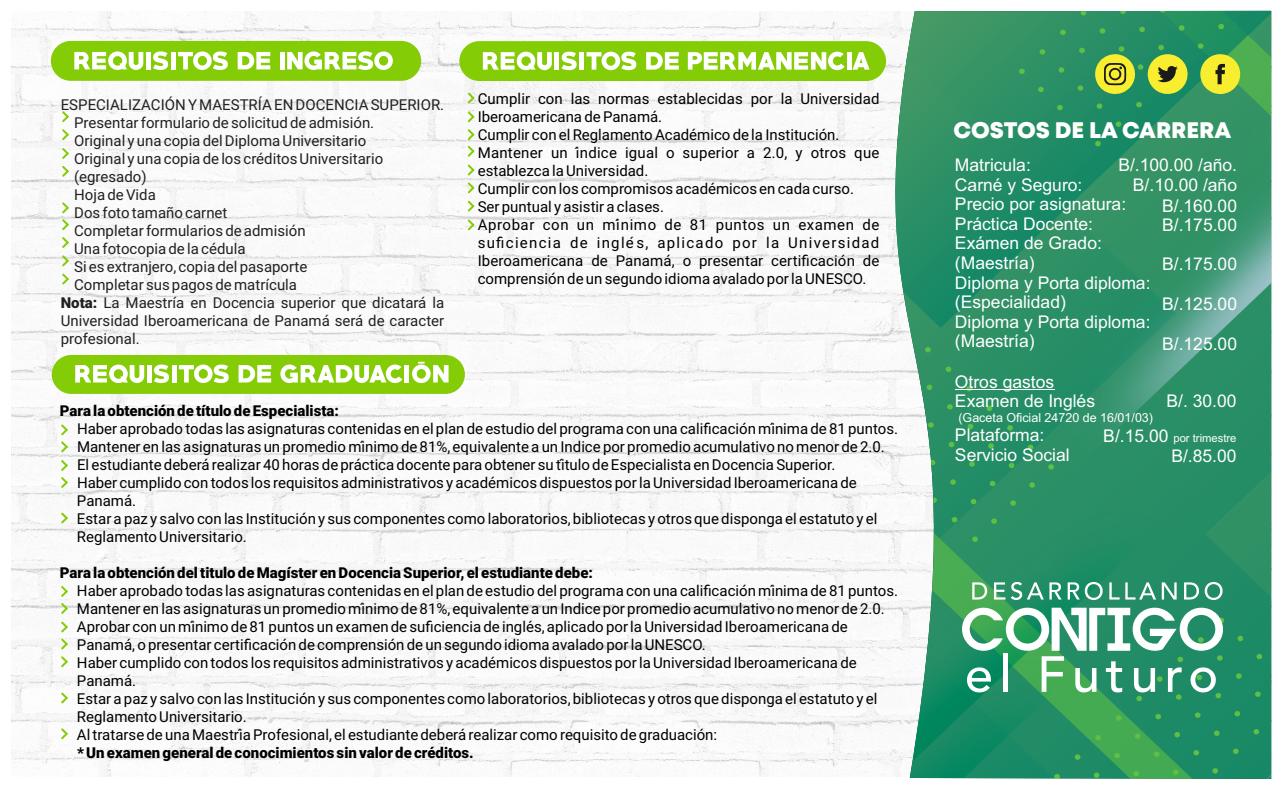
<style>
.page{position:relative;width:1283px;height:788px;background:#fff}
.page>*{position:absolute;margin:0;border:0;box-sizing:border-box;transform-origin:0 0}
.t1{font:22.5px "Mont Heavy DEMO";color:#fff}
.t2{font:17.5px/19.5px "Arial";color:#fff}
.t3{font:15px/18px "Roboto";color:#000}
.t4{font:15px "Roboto";color:#231f20}
.t5{font:900 15px "Roboto";color:#000}
.t6{font:12.5px "Arial";color:#fff}
.t7{font:11.25px "Arial";color:#fff}
.s1{font-weight:900}
.s2{font-size:17.5px}
</style>
<div class="page">
<img style="left:11px;top:11px;width:835px;height:765px">
<img style="left:846px;top:11px;width:425px;height:767px">
<div style="left:51px;top:41px;width:370px;height:40px;background:#84cc06;border-radius:20px"></div>
<svg style="left:74px;top:51px;width:69px;height:19px"></svg>
<div style="left:146px;top:52px;width:5px;height:17px;background:#fff"></div>
<svg style="left:153px;top:51px;width:15px;height:19px"></svg>
<hr style="left:171px;top:52px;width:4px;height:17px;background:#fff">
<svg style="left:178px;top:51px;width:50px;height:19px"></svg>
<svg style="left:238px;top:52px;width:32px;height:17px"></svg>
<hr style="left:280px;top:52px;width:4px;height:17px;background:#fff">
<svg style="left:287px;top:51px;width:106px;height:19px"></svg>
<div style="left:52px;top:355px;width:413px;height:39px;background:#84cc06;border-radius:19px"></div>
<svg style="left:75px;top:364px;width:69px;height:19px"></svg>
<div style="left:147px;top:365px;width:5px;height:17px;background:#fff"></div>
<svg style="left:154px;top:364px;width:15px;height:19px"></svg>
<hr style="left:172px;top:365px;width:4px;height:17px;background:#fff">
<svg style="left:179px;top:364px;width:50px;height:19px"></svg>
<svg style="left:238px;top:365px;width:33px;height:17px"></svg>
<svg style="left:280px;top:364px;width:122px;height:19px"></svg>
<div style="left:404px;top:365px;width:5px;height:17px;background:#fff"></div>
<svg style="left:412px;top:362px;width:36px;height:21px"></svg>
<svg style="left:62px;top:129px;width:7px;height:11px"></svg>
<svg style="left:468px;top:93px;width:6px;height:10px"></svg>
<svg style="left:62px;top:148px;width:7px;height:11px"></svg>
<svg style="left:468px;top:111px;width:6px;height:11px"></svg>
<svg style="left:62px;top:166px;width:7px;height:11px"></svg>
<svg style="left:468px;top:129px;width:6px;height:11px"></svg>
<svg style="left:62px;top:202px;width:7px;height:11px"></svg>
<svg style="left:61px;top:424px;width:7px;height:11px"></svg>
<svg style="left:61px;top:441px;width:7px;height:11px"></svg>
<div style="left:459px;top:41px;width:427px;height:40px;background:#84cc06;border-radius:20px"></div>
<svg style="left:483px;top:52px;width:69px;height:18px"></svg>
<div style="left:554px;top:52px;width:5px;height:18px;background:#fff"></div>
<svg style="left:561px;top:52px;width:15px;height:18px"></svg>
<div style="left:579px;top:52px;width:5px;height:18px;background:#fff"></div>
<svg style="left:586px;top:52px;width:50px;height:18px"></svg>
<svg style="left:646px;top:52px;width:33px;height:18px"></svg>
<svg style="left:688px;top:52px;width:156px;height:18px"></svg>
<div style="left:846px;top:52px;width:5px;height:18px;background:#fff"></div>
<svg style="left:852px;top:52px;width:17px;height:18px"></svg>
<svg style="left:61px;top:460px;width:7px;height:11px"></svg>
<svg style="left:61px;top:477px;width:7px;height:11px"></svg>
<svg style="left:1094px;top:53px;width:146px;height:42px;background:#91b642"></svg>
<svg style="left:62px;top:219px;width:7px;height:11px"></svg>
<svg style="left:62px;top:237px;width:7px;height:11px"></svg>
<svg style="left:62px;top:255px;width:7px;height:11px"></svg>
<svg style="left:62px;top:273px;width:7px;height:11px"></svg>
<svg style="left:468px;top:146px;width:6px;height:11px"></svg>
<svg style="left:468px;top:164px;width:6px;height:11px"></svg>
<svg style="left:468px;top:182px;width:6px;height:11px"></svg>
<svg style="left:468px;top:201px;width:6px;height:11px"></svg>
<svg style="left:468px;top:219px;width:6px;height:11px"></svg>
<svg style="left:62px;top:111px;width:7px;height:11px"></svg>
<svg style="left:61px;top:512px;width:7px;height:11px"></svg>
<svg style="left:61px;top:586px;width:7px;height:11px"></svg>
<svg style="left:61px;top:603px;width:7px;height:11px"></svg>
<svg style="left:61px;top:621px;width:7px;height:11px"></svg>
<svg style="left:61px;top:638px;width:7px;height:11px"></svg>
<svg style="left:61px;top:656px;width:7px;height:11px"></svg>
<svg style="left:61px;top:692px;width:7px;height:11px"></svg>
<svg style="left:61px;top:728px;width:7px;height:11px"></svg>
<hr style="left:955px;top:389px;width:99px;height:1px;background:#fff">
<svg style="left:972px;top:582px;width:15px;height:17px"></svg>
<svg style="left:994px;top:582px;width:49px;height:18px"></svg>
<svg style="left:1049px;top:582px;width:12px;height:17px"></svg>
<svg style="left:1067px;top:582px;width:35px;height:18px"></svg>
<svg style="left:1109px;top:582px;width:10px;height:17px"></svg>
<svg style="left:1125px;top:582px;width:51px;height:17px"></svg>
<svg style="left:1184px;top:582px;width:38px;height:18px"></svg>
<svg style="left:962px;top:607px;width:261px;height:43px"></svg>
<svg style="left:967px;top:667px;width:24px;height:25px"></svg>
<div style="left:1002px;top:653px;width:5px;height:38px;background:#fff"></div>
<svg style="left:1041px;top:656px;width:23px;height:35px"></svg>
<svg style="left:1075px;top:668px;width:21px;height:24px"></svg>
<svg style="left:1105px;top:661px;width:17px;height:31px"></svg>
<svg style="left:1134px;top:668px;width:21px;height:24px"></svg>
<svg style="left:1167px;top:667px;width:14px;height:24px"></svg>
<svg style="left:1190px;top:667px;width:25px;height:25px"></svg>
<p class="t4" style="left:61px;top:99px;width:385px">ESPECIALIZACIÓN Y MAESTRÍA EN DOCENCIA SUPERIOR.</p>
<p class="t4" style="left:74px;top:117px;width:301px">Presentar formulario de solicitud de admisión.</p>
<p class="t4" style="left:74px;top:135px;width:293px">Original y una copia del Diploma Universitario</p>
<p class="t4" style="left:74px;top:153px;width:310px">Original y una copia de los créditos Universitario</p>
<p class="t4" style="left:74px;top:171px;width:74px">(egresado)</p>
<p class="t4" style="left:74px;top:189px;width:83px">Hoja de Vida</p>
<p class="t4" style="left:74px;top:207px;width:155px">Dos foto tamaño carnet</p>
<p class="t4" style="left:74px;top:225px;width:233px">Completar formularios de admisión</p>
<p class="t4" style="left:74px;top:243px;width:173px">Una fotocopia de la cédula</p>
<p class="t4" style="left:74px;top:261px;width:235px">Si es extranjero, copia del pasaporte</p>
<p class="t4" style="left:74px;top:279px;width:224px">Completar sus pagos de matrícula</p>
<p class="t4" style="left:61px;top:297px;width:385px"><span class="s1">Nota:</span> La Maestría en Docencia superior que dicatará la</p>
<p class="t4" style="left:61px;top:315px;width:385px">Universidad Iberoamericana de Panamá será de caracter</p>
<p class="t4" style="left:61px;top:333px;width:80px">profesional.</p>
<p class="t3" style="left:478px;top:91px;width:403px">Cumplir con las normas establecidas por la Universidad Iberoamericana de Panama.́<br>Cumplir con el Reglamento Acadeḿ ico de la Institucioń .<br>Mantener un índice igual o superior a 2.0, y otros que establezca la Universidad.<br>Cumplir con los compromisos acadeḿ icos en cada curso.<br>Ser puntual y asistir a clases.<br>Aprobar con un mínimo de 81 puntos un examen de suficiencia de inglés, aplicado por la Universidad Iberoamericana de Panamá, o presentar certificación de comprensioń de un segundo idioma avalado por la UNESCO.</p>
<p class="t5" style="left:60px;top:404px;width:280px">Para la obtención de título de Especialista:</p>
<p class="t3" style="left:77px;top:421px;width:822px">Haber aprobado todas las asignaturas contenidas en el plan de estudio del programa con una calificacioń miń ima de 81 puntos.<br>Mantener en las asignaturas un promedio miń imo de 81%, equivalente a un Indice por promedio acumulativo no menor de 2.0.<br>El estudiante debera ́realizar 40 horas de prać tica docente para obtener su tit́ulo de Especialista en Docencia Superior.<br>Haber cumplido con todos los requisitos administrativos y acadeḿ icos dispuestos por la Universidad Iberoamericana de Panama.́<br>Estar a paz y salvo con las Institucioń y sus componentes como laboratorios, bibliotecas y otros que disponga el estatuto y el Reglamento Universitario.</p>
<p class="t5" style="left:60px;top:566px;width:534px">Para la obtención del titulo de Magíster en Docencia Superior, el estudiante debe:</p>
<p class="t3" style="left:77px;top:583px;width:822px">Haber aprobado todas las asignaturas contenidas en el plan de estudio del programa con una calificacioń miń ima de 81 puntos.<br>Mantener en las asignaturas un promedio miń imo de 81%, equivalente a un Indice por promedio acumulativo no menor de 2.0.<br>Aprobar con un miń imo de 81 puntos un examen de suficiencia de ingleś , aplicado por la Universidad Iberoamericana de Panama,́o presentar certificacioń de comprensioń de un segundo idioma avalado por la UNESCO.<br>Haber cumplido con todos los requisitos administrativos y acadeḿ icos dispuestos por la Universidad Iberoamericana de Panama.́<br>Estar a paz y salvo con las Institucioń y sus componentes como laboratorios, bibliotecas y otros que disponga el estatuto y el Reglamento Universitario.<br>Al tratarse de una Maestriá Profesional, el estudiante debera ́realizar como requisito de graduacioń :</p>
<p class="t5" style="left:77px;top:746px;width:398px">* Un examen general de conocimientos sin valor de créditos.</p>
<h1 class="t1" style="left:953px;top:121px;width:279px">COSTOS DE LA CARRERA</h1>
<p class="t2" style="left:955px;top:157px;width:197px">Matricula:<br>Carné y Seguro:<br>Precio por asignatura:<br>Práctica Docente:<br>Exámen de Grado: (Maestría)<br>Diploma y Porta diploma: (Especialidad)<br>Diploma y Porta diploma: (Maestría)</p>
<p class="t2" style="left:955px;top:373px;width:142px">Otros gastos<br>Examen de Inglés</p>
<p class="t6" style="left:958px;top:413px;width:196px">(Gaceta Oficial 24720 de 16/01/03)</p>
<p class="t2" style="left:955px;top:426px;width:116px">Plataforma:<br>Servicio Social</p>
<p class="t2" style="left:1118px;top:157px;width:120px;line-height:20px;text-align:right">B/.100.00 /año.<br>B/.10.00 /año<br>B/.160.00<br>B/.175.00</p>
<p class="t2" style="left:1162px;top:256px;width:76px">B/.175.00</p>
<p class="t2" style="left:1162px;top:295px;width:76px">B/.125.00</p>
<p class="t2" style="left:1162px;top:335px;width:76px">B/.125.00</p>
<p class="t2" style="left:1166px;top:393px;width:72px">B/. 30.00</p>
<p class="t7" style="left:1103px;top:434px;width:135px"><span class="s2">B/.15.00</span> por trimestre</p>
<p class="t2" style="left:1171px;top:447px;width:67px">B/.85.00</p>
</div>
